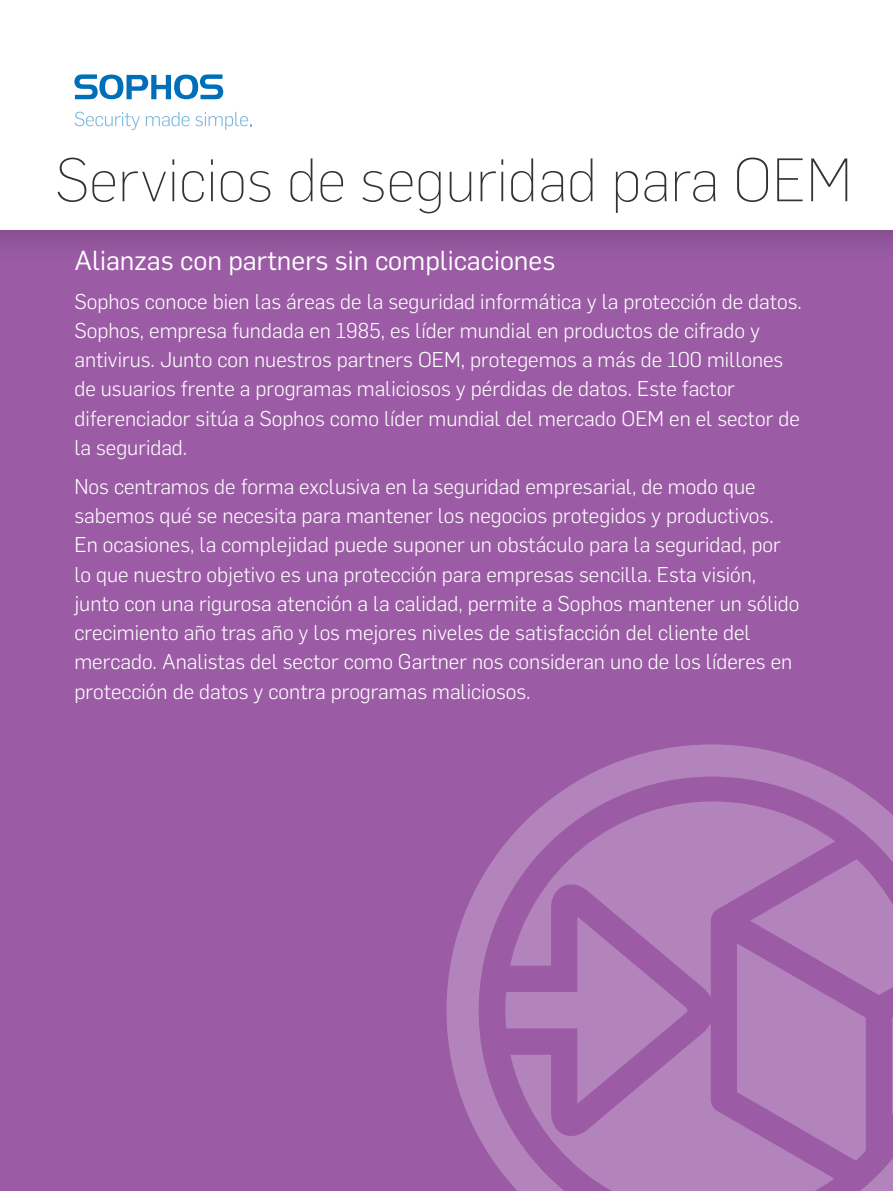
<style>
.page{position:relative;width:893px;height:1191px;background:#fff}
.page>*{position:absolute;margin:0;border:0;box-sizing:border-box;transform-origin:0 0}
.Title_2{font:200 60px "Flama";color:#323332}
.Intro_subheading{font:27px "Flama";color:#fff}
.Intro_copy{font:300 21px/29.2px "Flama";color:#fff}
</style>
<div class="page">
<div style="left:0;top:229px;width:893px;height:962px;background:#9b5ba5"></div>
<svg style="left:446px;top:744px;width:447px;height:447px;fill:#b383bb"></svg>
<svg style="left:737px;top:859px;width:156px;height:301px"></svg>
<svg style="left:74px;top:112px;width:66px;height:18px"></svg>
<svg style="left:146px;top:112px;width:105px;height:18px"></svg>
<svg style="left:74px;top:74px;width:149px;height:25px"></svg>
<p class="Title_2" style="left:55px;top:140px;width:799px">Servicios de seguridad para OEM</p>
<p class="Intro_subheading" style="left:74px;top:241px;width:482px">Alianzas con partners sin complicaciones</p>
<p class="Intro_copy" style="left:74px;top:285px;width:729px">Sophos conoce bien las áreas de la seguridad informática y la protección de datos.<br>Sophos, empresa fundada en 1985, es líder mundial en productos de cifrado y antivirus. Junto con nuestros partners OEM, protegemos a más de 100 millones de usuarios frente a programas maliciosos y pérdidas de datos. Este factor diferenciador sitúa a Sophos como líder mundial del mercado OEM en el sector de la seguridad.</p>
<p class="Intro_copy" style="left:74px;top:470px;width:727px">Nos centramos de forma exclusiva en la seguridad empresarial, de modo que sabemos qué se necesita para mantener los negocios protegidos y productivos.<br>En ocasiones, la complejidad puede suponer un obstáculo para la seguridad, por lo que nuestro objetivo es una protección para empresas sencilla. Esta visión, junto con una rigurosa atención a la calidad, permite a Sophos mantener un sólido crecimiento año tras año y los mejores niveles de satisfacción del cliente del mercado. Analistas del sector como Gartner nos consideran uno de los líderes en protección de datos y contra programas maliciosos.</p>
</div>
